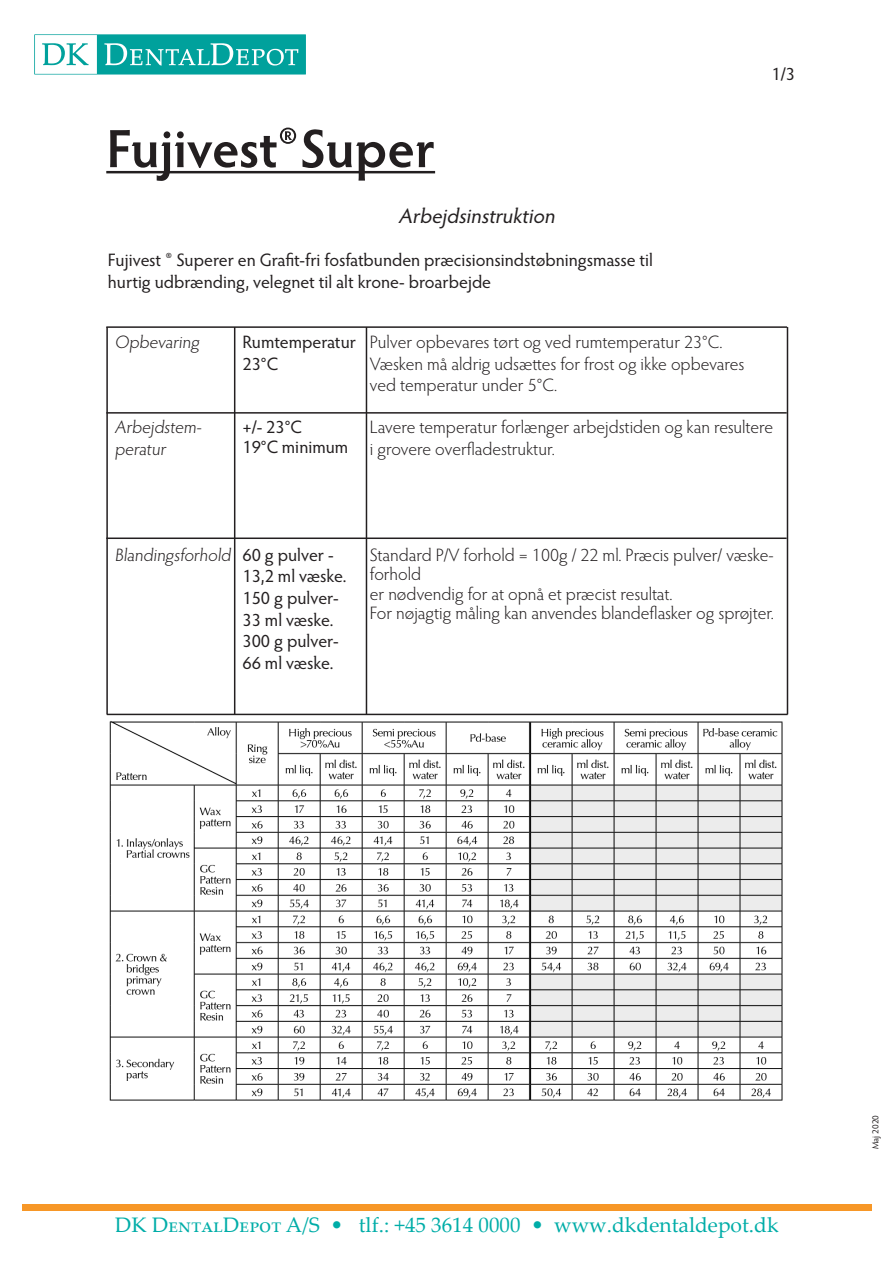
<style>
.page{position:relative;width:893px;height:1263px;background:#fff}
.page>*{position:absolute;margin:0;border:0;box-sizing:border-box;transform-origin:0 0}
.t1{font:600 54px "Hypatia Sans Pro";color:#231f20}
.t2{font:21px "Palatino Linotype";color:#00ada8}
.t3{font:italic 21px "Hypatia Sans Pro";color:#231f20}
.t4{font:300 18px/21.6px "Hypatia Sans Pro";color:#231f20}
.t5{font:18px "Hypatia Sans Pro";color:#231f20}
.t6{font:9px "Hypatia Sans Pro";color:#231f20}
</style>
<div class="page">
<svg style="left:34px;top:34px;width:272px;height:40px"></svg>
<div style="left:22px;top:1204px;width:850px;height:7px;background:#f79727"></div>
<hr style="left:106px;top:327px;width:2px;height:387px;background:#231f20">
<hr style="left:787px;top:327px;width:1px;height:387px;background:#231f20">
<hr style="left:234px;top:327px;width:1px;height:387px;background:#231f20">
<hr style="left:366px;top:327px;width:1px;height:387px;background:#231f20">
<hr style="left:106px;top:412px;width:681px;height:2px;background:#231f20">
<hr style="left:106px;top:326px;width:681px;height:2px;background:#231f20">
<hr style="left:107px;top:714px;width:681px;height:1px;background:#231f20">
<hr style="left:106px;top:537px;width:681px;height:2px;background:#231f20">
<hr style="left:106px;top:171px;width:329px;height:2px;background:#231f20">
<img style="left:109px;top:721px;width:674px;height:380px">
<p class="t1" style="left:106px;top:111px;width:330px">Fujivest®Super</p>
<p class="t3" style="left:399px;top:201px;width:162px">Arbejdsinstruktion</p>
<p class="t5" style="left:108px;top:248px;width:547px">Fujivest ® Superer en Grafit-fri fosfatbunden præcisionsindstøbningsmasse til</p>
<p class="t5" style="left:108px;top:269px;width:385px">hurtig udbrænding, velegnet til alt krone- broarbejde</p>
<p class="t4" style="left:115px;top:331px;width:89px">Opbevaring</p>
<p class="t5" style="left:242px;top:330px;width:115px">Rumtemperatur</p>
<p class="t5" style="left:242px;top:351px;width:37px">23°C</p>
<p class="t4" style="left:370px;top:331px;width:354px">Pulver opbevares tørt og ved rumtemperatur 23°C.</p>
<p class="t4" style="left:370px;top:352px;width:376px">Væsken må aldrig udsættes for frost og ikke opbevares</p>
<p class="t4" style="left:370px;top:374px;width:189px">ved temperatur under 5°C.</p>
<p class="t5" style="left:771px;top:61px;width:25px">1/3</p>
<p class="t4" style="left:115px;top:416px;width:91px">Arbej dstem&shy;peratur</p>
<p class="t5" style="left:242px;top:415px;width:61px">+/- 23°C</p>
<p class="t5" style="left:242px;top:434px;width:107px">19°C minimum</p>
<p class="t4" style="left:370px;top:416px;width:405px">Lavere temperatur forlænger arbejdstiden og kan resultere</p>
<p class="t4" style="left:370px;top:437px;width:186px">i grovere overfladestruktur.</p>
<p class="t4" style="left:115px;top:543px;width:120px">Blandingsforhold</p>
<p class="t5" style="left:242px;top:542px;width:93px">60 g pulver -</p>
<p class="t5" style="left:242px;top:564px;width:106px">13,2 ml væske.</p>
<p class="t5" style="left:242px;top:586px;width:98px">150 g pulver-</p>
<p class="t5" style="left:242px;top:607px;width:93px">33 ml væske.</p>
<p class="t5" style="left:242px;top:629px;width:98px">300 g pulver-</p>
<p class="t5" style="left:242px;top:650px;width:93px">66 ml væske.</p>
<p class="t4" style="left:370px;top:544px;width:405px;line-height:19.5px">Standard P/V forhold = 100g / 22 ml. Præcis pulver/ væske&shy;forhold</p>
<p class="t4" style="left:370px;top:582px;width:304px">er nødvendig for at opnå et præcist resultat.</p>
<p class="t4" style="left:370px;top:602px;width:405px">For nøjagtig måling kan anvendes blandeflasker og sprøjter.</p>
<p class="t2" style="left:115px;top:1210px;width:665px">DK DentalDepot A/S • tlf.: +45 3614 0000 • www.dkdentaldepot.dk</p>
<p class="t6" style="left:869px;top:1149px;width:36px;rotate:-90deg">Maj 2020</p>
</div>
